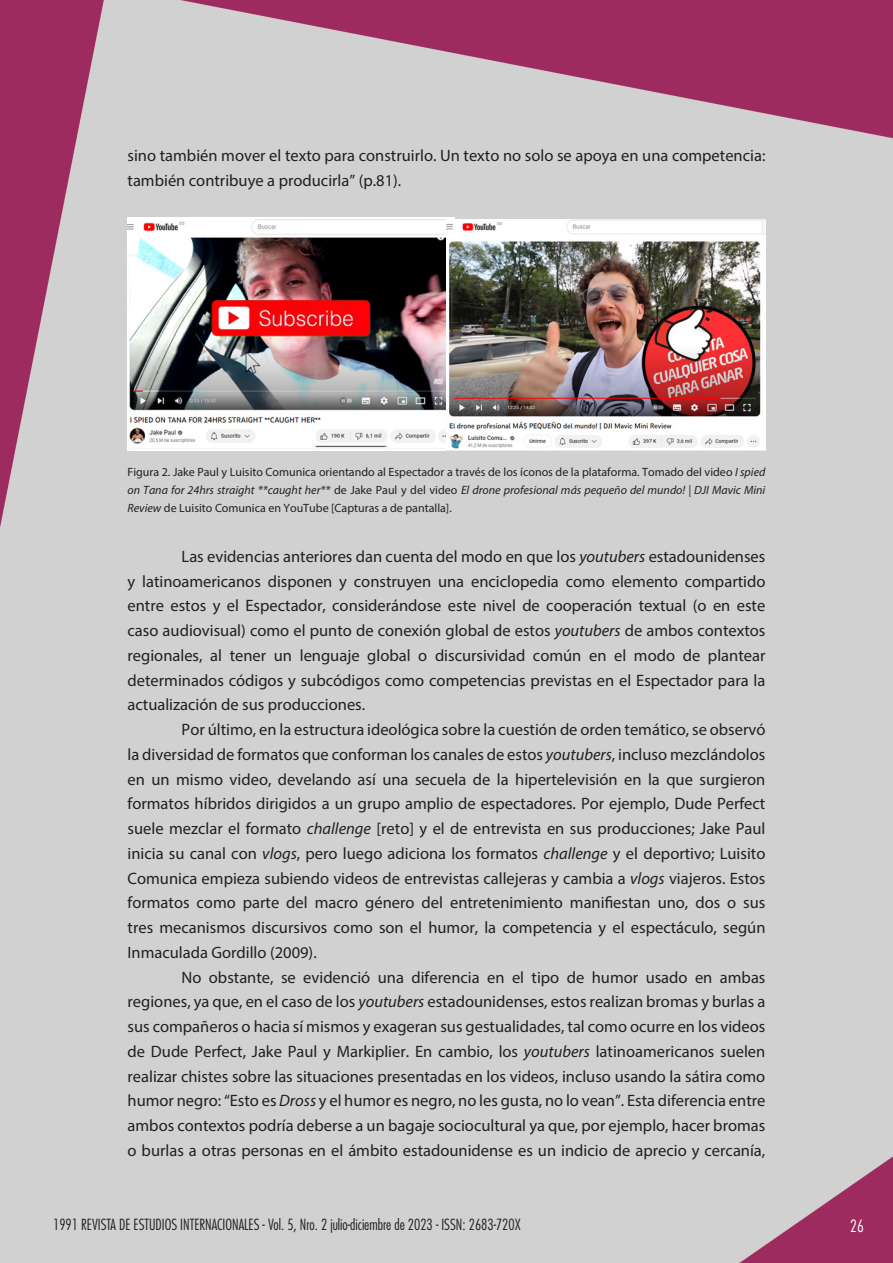
<style>
.page{position:relative;width:893px;height:1263px;background:#fff}
.page>*{position:absolute;margin:0;border:0;box-sizing:border-box;transform-origin:0 0}
.t1{font:16.5px/24.8px "Myriad Pro";color:#231f20;text-align:justify}
.t2{font:300 condensed 16.5px "Futura";color:#fff}
.t3{font:300 condensed 15px "Futura";color:#231f20}
.t4{font:12px/18px "Myriad Pro";color:#231f20;text-align:justify}
.s1{font-style:italic}
</style>
<div class="page">
<img style="left:0;top:0;width:893px;height:1263px">
<img style="left:128px;top:218px;width:327px;height:232px">
<img style="left:446px;top:219px;width:319px;height:232px">
<p class="t1" style="left:128px;top:143px;width:639px">sino también mover el texto para construirlo. Un texto no solo se apoya en una competencia: también contribuye a producirla” (p.81).</p>
<p class="t4" style="left:128px;top:463px;width:639px">Figura 2. Jake Paul y Luisito Comunica orientando al Espectador a través de los íconos de la plataforma. Tomado del video <span class="s1">I spied on Tana for 24hrs straight **caught her**</span> de Jake Paul y del video <span class="s1">El drone profesional más pequeño del mundo! | DJI Mavic Mini Review</span> de Luisito Comunica en YouTube [Capturas a de pantalla].</p>
<p class="t1" style="left:128px;top:544px;width:639px;text-indent:54px">Las evidencias anteriores dan cuenta del modo en que los <span class="s1">youtubers</span> estadounidenses y latinoamericanos disponen y construyen una enciclopedia como elemento compartido entre estos y el Espectador, considerándose este nivel de cooperación textual (o en este caso audiovisual) como el punto de conexión global de estos <span class="s1">youtubers</span> de ambos contextos regionales, al tener un lenguaje global o discursividad común en el modo de plantear determinados códigos y subcódigos como competencias previstas en el Espectador para la actualización de sus producciones.</p>
<p class="t1" style="left:128px;top:717px;width:639px;text-indent:54px">Por último, en la estructura ideológica sobre la cuestión de orden temático, se observó la diversidad de formatos que conforman los canales de estos <span class="s1">youtubers</span>, incluso mezclándolos en un mismo video, develando así una secuela de la hipertelevisión en la que surgieron formatos híbridos dirigidos a un grupo amplio de espectadores. Por ejemplo, Dude Perfect suele mezclar el formato <span class="s1">challenge</span> [reto] y el de entrevista en sus producciones; Jake Paul inicia su canal con <span class="s1">vlogs</span>, pero luego adiciona los formatos <span class="s1">challenge</span> y el deportivo; Luisito Comunica empieza subiendo videos de entrevistas callejeras y cambia a <span class="s1">vlogs</span> viajeros. Estos formatos como parte del macro género del entretenimiento manifiestan uno, dos o sus tres mecanismos discursivos como son el humor, la competencia y el espectáculo, según Inmaculada Gordillo (2009).</p>
<p class="t1" style="left:128px;top:964px;width:639px;text-indent:54px">No obstante, se evidenció una diferencia en el tipo de humor usado en ambas regiones, ya que, en el caso de los <span class="s1">youtubers</span> estadounidenses, estos realizan bromas y burlas a sus compañeros o hacia sí mismos y exageran sus gestualidades, tal como ocurre en los videos de Dude Perfect, Jake Paul y Markiplier. En cambio, los <span class="s1">youtubers</span> latinoamericanos suelen realizar chistes sobre las situaciones presentadas en los videos, incluso usando la sátira como humor negro: “Esto es <span class="s1">Dross</span> y el humor es negro, no les gusta, no lo vean”. Esta diferencia entre ambos contextos podría deberse a un bagaje sociocultural ya que, por ejemplo, hacer bromas o burlas a otras personas en el ámbito estadounidense es un indicio de aprecio y cercanía,</p>
<p class="t3" style="left:53px;top:1215px;width:469px">1991 REVISTA DE ESTUDIOS INTERNACIONALES - Vol. 5, Nro. 2 julio-diciembre de 2023 - ISSN: 2683-720X</p>
<p class="t2" style="left:850px;top:1216px;width:15px">26</p>
</div>
